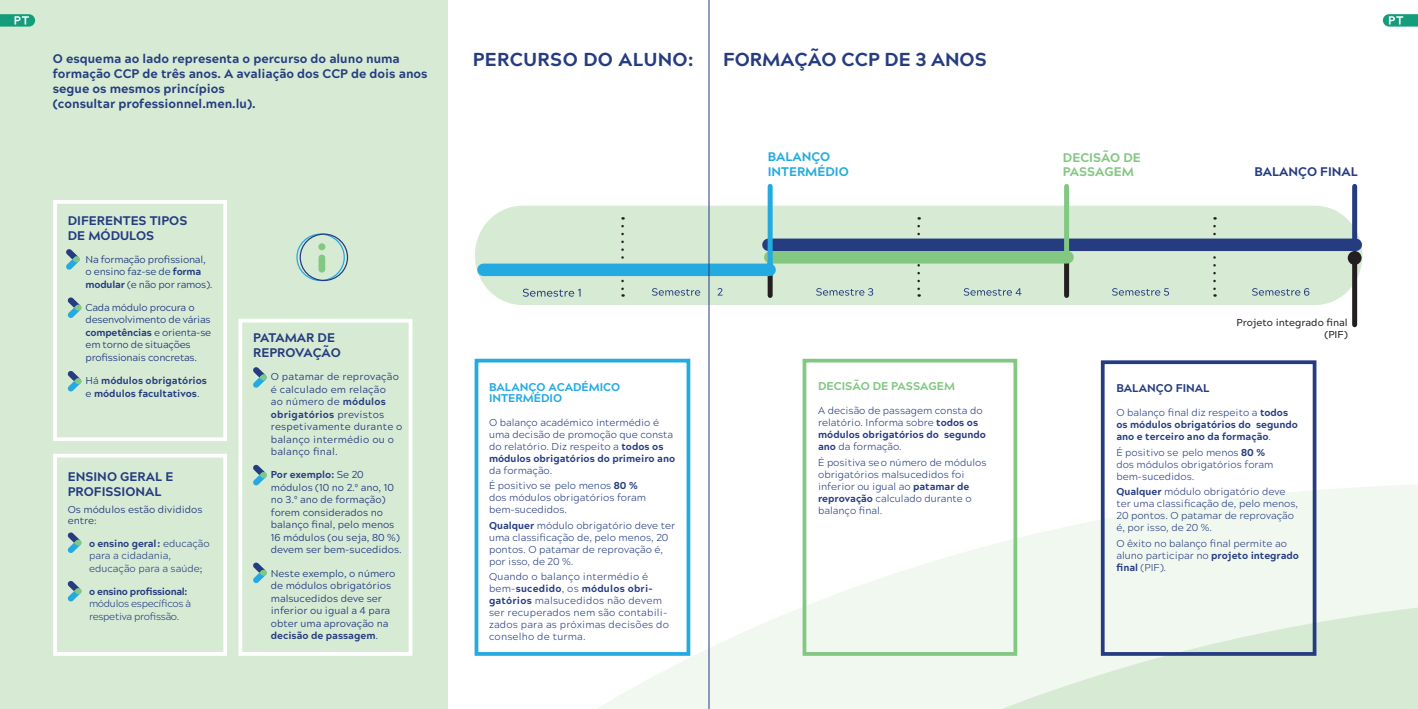
<style>
.page{position:relative;width:1418px;height:709px;background:#fff}
.page>*{position:absolute;margin:0;border:0;box-sizing:border-box;transform-origin:0 0}
.Titre_1{font:800 18.75px "Acherus Grotesque";color:#253c80}
.Titre_1-2{font:800 18.75px "Acherus Grotesque";letter-spacing:.02em;color:#253c80}
.Titre_1-3{font:800 12.5px/15px "Acherus Grotesque";color:#253c80}
.Titre_1-4{font:800 12.5px/15px "Acherus Grotesque";color:#24aae1}
.Titre_1-5{font:800 12.5px/13.8px "Acherus Grotesque";color:#82c782}
.t1{font:800 11.25px/10.9px "Acherus Grotesque";color:#24aae1}
.t2{font:800 11.25px "Acherus Grotesque";color:#82c782}
.t3{font:800 11.25px "Acherus Grotesque";color:#253c80}
.Body_Texte{font:300 10px/12px "Acherus Grotesque";color:#253c80}
.Body_Texte-2{font:10px/12.5px "Acherus Grotesque";color:#253c80}
.Body_Texte-3{font:10px/12.5px "Acherus Grotesque";letter-spacing:-.02em;color:#253c80}
.Body_Texte-4{font:300 10px/12px "Acherus Grotesque";letter-spacing:.02em;color:#253c80}
.Body_Texte-5{font:10px/12.5px "Acherus Grotesque";letter-spacing:.02em;color:#253c80}
.Body_Texte-6{font:800 10px/12px "Acherus Grotesque";color:#253c80}
.Body_Texte-7{font:300 10px/12.5px "Acherus Grotesque";letter-spacing:-.03em;color:#253c80}
.t4{font:500 10px/12px "Acherus Grotesque";color:#231f20;text-align:right}
.s1{font-weight:800}
.s2{font-weight:400}
.s3{font-weight:300}
</style>
<div class="page">
<div style="left:0;top:0;width:447px;height:709px;background:#d7ebd4"></div>
<div style="left:318px;top:243px;width:7px;height:7px;background:#82c782;border-radius:50%"></div>
<div style="left:296px;top:233px;width:49px;height:48px;border:1px solid #24aae1;border-radius:50%"></div>
<div style="left:299px;top:233px;width:49px;height:48px;border:1px solid #253c80;border-radius:50%"></div>
<div style="left:318px;top:254px;width:7px;height:18px;background:#82c782;border-radius:3px"></div>
<svg style="left:412px;top:483px;width:1005px;height:226px"></svg>
<svg style="left:563px;top:593px;width:854px;height:116px;fill:#f1f8ef"></svg>
<svg style="left:253px;top:367px;width:14px;height:21px"></svg>
<svg style="left:253px;top:464px;width:14px;height:21px"></svg>
<svg style="left:253px;top:562px;width:14px;height:21px"></svg>
<div style="left:238px;top:319px;width:174px;height:337px;border:4px solid #fff"></div>
<svg style="left:66px;top:249px;width:14px;height:21px"></svg>
<svg style="left:67px;top:297px;width:15px;height:21px"></svg>
<svg style="left:67px;top:371px;width:15px;height:21px"></svg>
<div style="left:53px;top:200px;width:174px;height:241px;border:4px solid #fff"></div>
<div style="left:474px;top:359px;width:216px;height:297px;border:4px solid #24aae1"></div>
<div style="left:802px;top:359px;width:215px;height:297px;border:4px solid #82c782"></div>
<div style="left:1100px;top:360px;width:216px;height:296px;border:4px solid #253c80"></div>
<svg style="left:67px;top:532px;width:15px;height:21px"></svg>
<svg style="left:67px;top:581px;width:15px;height:20px"></svg>
<div style="left:53px;top:454px;width:174px;height:202px;border:4px solid #fff"></div>
<div style="left:475px;top:206px;width:887px;height:99px;background:#d7ebd4;border-radius:49px"></div>
<div style="left:1064px;top:258px;width:5px;height:37px;background:#231f20"></div>
<svg style="left:767px;top:266px;width:5px;height:29px"></svg>
<svg style="left:621px;top:226px;width:3px;height:71px"></svg>
<svg style="left:1213px;top:226px;width:2px;height:71px"></svg>
<svg style="left:917px;top:226px;width:2px;height:71px"></svg>
<div style="left:768px;top:238px;width:587px;height:13px;background:#253c80"></div>
<div style="left:1352px;top:186px;width:5px;height:62px;background:#253c80"></div>
<div style="left:1064px;top:186px;width:5px;height:69px;background:#82c782"></div>
<div style="left:1352px;top:254px;width:5px;height:71px;background:#231f20"></div>
<div style="left:1347px;top:251px;width:14px;height:14px;background:#231f20;border-radius:50%"></div>
<div style="left:483px;top:263px;width:286px;height:13px;background:#24aae1"></div>
<div style="left:770px;top:251px;width:297px;height:12px;background:#82c782"></div>
<div style="left:767px;top:186px;width:5px;height:80px;background:#24aae1"></div>
<svg style="left:816px;top:288px;width:57px;height:8px"></svg>
<svg style="left:1112px;top:288px;width:57px;height:8px"></svg>
<svg style="left:963px;top:288px;width:58px;height:8px"></svg>
<svg style="left:1252px;top:288px;width:57px;height:8px"></svg>
<svg style="left:523px;top:289px;width:57px;height:8px"></svg>
<svg style="left:652px;top:288px;width:48px;height:8px"></svg>
<svg style="left:717px;top:288px;width:6px;height:7px"></svg>
<hr style="left:708px;top:0;width:1px;height:709px;background:#253c80">
<svg style="left:0;top:14px;width:35px;height:13px"></svg>
<svg style="left:1382px;top:14px;width:35px;height:13px"></svg>
<p class="Titre_1-3" style="left:53px;top:50px;width:348px">O esquema ao lado representa o percurso do aluno numa</p>
<p class="Titre_1-2" style="left:473px;top:44px;width:222px">PERCURSO DO ALUNO:</p>
<p class="Titre_1" style="left:723px;top:44px;width:265px">FORMAÇÃO CCP DE 3 ANOS</p>
<p class="Titre_1-3" style="left:53px;top:65px;width:376px">formação CCP de três anos. A avaliação dos CCP de dois anos segue os mesmos princípios<br>(consultar professionnel.men.lu).</p>
<p class="Titre_1-4" style="left:767px;top:148px;width:83px">BALANÇO<br>INTERMÉDIO</p>
<p class="Titre_1-5" style="left:1062px;top:150px;width:80px">DECISÃO DE<br>PASSAGEM</p>
<p class="Titre_1-3" style="left:1254px;top:163px;width:105px">BALANÇO FINAL</p>
<p class="Titre_1-3" style="left:68px;top:212px;width:121px">DIFERENTES TIPOS<br>DE MÓDULOS</p>
<p class="Body_Texte-3" style="left:85px;top:252px;width:128px">Na formação profissional, o ensino faz-se de <span class="s1">forma modular</span> (e não por ramos).</p>
<p class="Body_Texte-3" style="left:85px;top:300px;width:127px">Cada módulo procura o desenvolvimento de várias <span class="s1">competências</span> e orienta-se em torno de situações profissionais concretas.</p>
<p class="Body_Texte-6" style="left:85px;top:373px;width:123px;line-height:12.5px"><span class="s2">Há</span> módulos obrigatórios <span class="s2">e</span> módulos facultativos<span class="s2">.</span></p>
<p class="t1" style="left:489px;top:381px;width:133px">BALANÇO ACADÉMICO<br>INTERMÉDIO</p>
<p class="Body_Texte" style="left:489px;top:415px;width:188px">O balanço académico intermédio é uma decisão de promoção que consta do relatório. Diz respeito a <span class="s1">todos os módulos obrigatórios do primeiro ano </span>da formação.</p>
<p class="Body_Texte" style="left:489px;top:479px;width:158px">É positivo se pelo menos <span class="s1">80 % </span>dos módulos obrigatórios foram bem-sucedidos.</p>
<p class="Body_Texte" style="left:489px;top:518px;width:188px"><span class="s1">Qualquer</span> módulo obrigatório deve ter uma classificação de, pelo menos, 20 pontos. O patamar de reprovação é, por isso, de 20 %.</p>
<p class="Body_Texte-4" style="left:489px;top:570px;width:181px">Quando o balanço intermédio é bem-<span class="s1">sucedido</span>, os <span class="s1">módulos obri&shy;gatórios</span> malsucedidos não devem ser recuperados nem são contabili&shy;zados para as próximas decisões do conselho de turma.</p>
<p class="Titre_1-3" style="left:253px;top:329px;width:89px">PATAMAR DE<br>REPROVAÇÃO</p>
<p class="Body_Texte-5" style="left:271px;top:370px;width:133px">O patamar de reprovação é calculado em relação<br>ao número de <span class="s1">módulos obrigatórios</span> previstos respetivamente durante o balanço intermédio ou o balanço final.</p>
<p class="Body_Texte-2" style="left:271px;top:468px;width:132px"><span class="s1">Por exemplo:</span> Se 20 módulos (10 no 2.º ano, 10 no 3.º ano de formação) forem considerados no balanço final, pelo menos<br>16 módulos (ou seja, 80 %) devem ser bem-sucedidos.</p>
<p class="Body_Texte-2" style="left:271px;top:566px;width:126px">Neste exemplo, o número de módulos obrigatórios malsucedidos deve ser inferior ou igual a 4 para obter uma aprovação na <span class="s1">decisão de passagem</span>.</p>
<p class="Titre_1-3" style="left:68px;top:468px;width:107px">ENSINO GERAL E<br>PROFISSIONAL</p>
<p class="Body_Texte-2" style="left:68px;top:503px;width:136px;line-height:10.5px">Os módulos estão divididos entre:</p>
<p class="Body_Texte" style="left:89px;top:536px;width:122px;line-height:12.5px"><span class="s1">o ensino geral:</span> educação para a cidadania, educação para a saúde<span class="s2">;</span></p>
<p class="Body_Texte-7" style="left:89px;top:584px;width:104px"><span class="s1">o ensino profissional: </span>módulos específicos à respetiva profissão.</p>
<p class="t2" style="left:818px;top:377px;width:138px">DECISÃO DE PASSAGEM</p>
<p class="Body_Texte" style="left:818px;top:404px;width:169px">A decisão de passagem consta do relatório. Informa sobre <span class="s1">todos os módulos obrigatórios do segundo ano</span> da formação.</p>
<p class="Body_Texte" style="left:818px;top:455px;width:170px">É positiva seo número de módulos obrigatórios malsucedidos foi inferior ou igual ao <span class="s1">patamar de reprovação</span> calculado durante o balanço final.</p>
<p class="t4" style="left:1236px;top:315px;width:113px">Projeto integrado final (PIF)</p>
<p class="t3" style="left:1116px;top:378px;width:95px">BALANÇO FINAL</p>
<p class="Body_Texte-6" style="left:1116px;top:406px;width:183px"><span class="s3">O balanço final diz respeito a</span> todos os módulos obrigatórios do segundo ano e terceiro ano da formação<span class="s3">.</span></p>
<p class="Body_Texte" style="left:1116px;top:445px;width:158px">É positivo se pelo menos <span class="s1">80 % </span>dos módulos obrigatórios foram bem-sucedidos.</p>
<p class="Body_Texte" style="left:1116px;top:485px;width:183px"><span class="s1">Qualquer</span> módulo obrigatório deve ter uma classificação de, pelo menos,<br>20 pontos. O patamar de reprovação é, por isso, de 20 %.</p>
<p class="Body_Texte" style="left:1116px;top:536px;width:184px">O êxito no balanço final permite ao aluno participar no <span class="s1">projeto integrado final</span> (PIF).</p>
</div>
